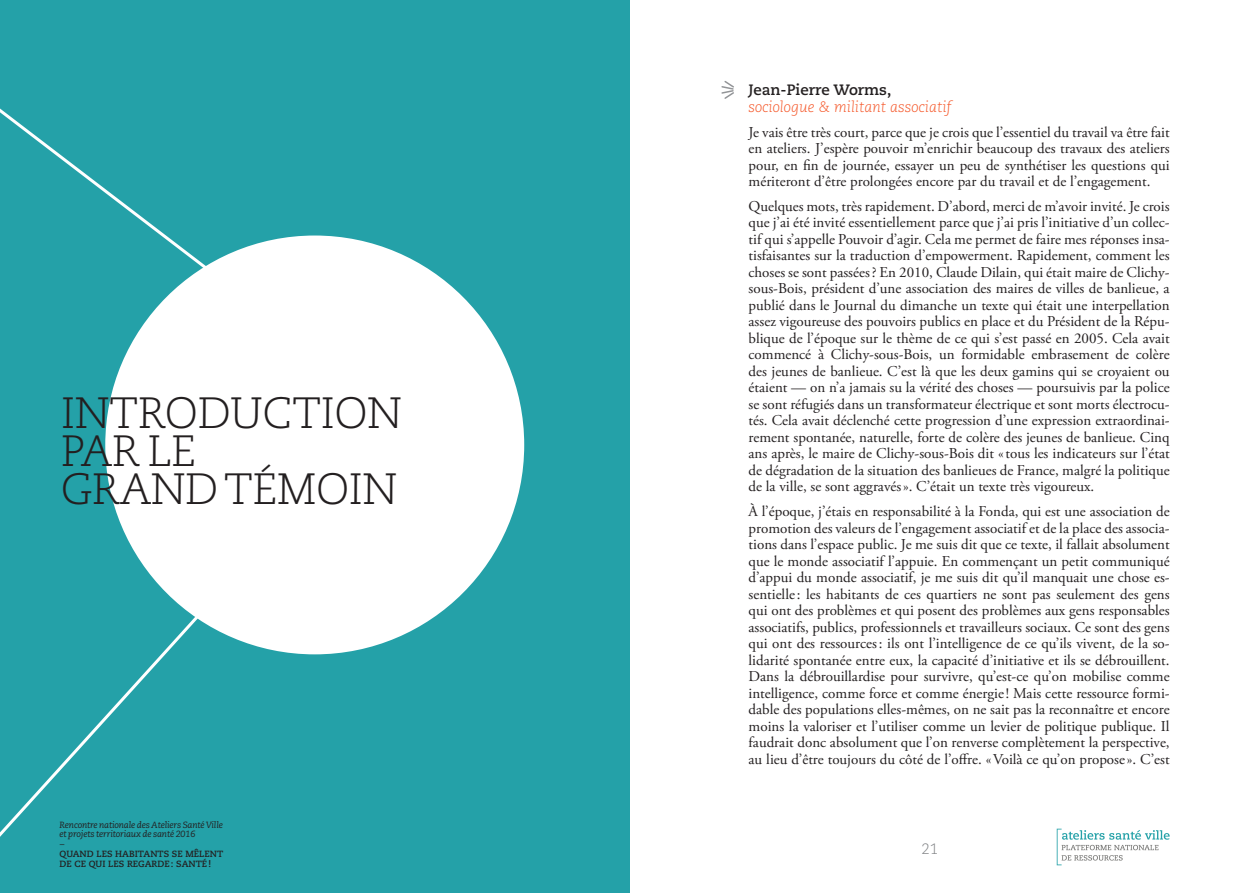
<style>
.page{position:relative;width:1259px;height:893px;background:#fff}
.page>*{position:absolute;margin:0;border:0;box-sizing:border-box;transform-origin:0 0}
.titre{font:300 43.8px/38.2px "Caecilia";letter-spacing:-.015em;color:#231f20}
.labeur{font:15px/16.5px "Adobe Garamond Pro";color:#231f20;text-align:justify}
.présentation{font:italic 300 15px/16.5px "Caecilia";color:#f55729}
.t1{font:300 15px "Caecilia";color:#808285}
.titre-2{font:italic 9px/9px "Caecilia";letter-spacing:-.015em;color:#231f20}
.présentation-2{font:700 9px/9.9px "Caecilia";color:#231f20}
.présentation-3{font:italic 9px "Caecilia";color:#231f20}
.s1{font-weight:700;font-style:normal;color:#231f20}
</style>
<div class="page">
<svg style="left:1056px;top:829px;width:113px;height:36px"></svg>
<svg style="left:721px;top:81px;width:13px;height:18px"></svg>
<div style="left:0;top:0;width:629px;height:893px;background:#24a1a8"></div>
<div style="left:105px;top:235px;width:419px;height:419px;background:#fff;border-radius:50%"></div>
<svg style="left:0;top:108px;width:232px;height:181px"></svg>
<svg style="left:0;top:564px;width:245px;height:273px"></svg>
<p class="titre" style="left:61px;top:395px;width:342px">INTRODUCTION<br>PAR LE<br>GRAND TÉMOIN</p>
<p class="titre-2" style="left:60px;top:820px;width:165px">Rencontre nationale des Ateliers Santé Ville et projets territoriaux de santé 2016</p>
<p class="présentation-3" style="left:60px;top:838px;width:7px">−</p>
<p class="présentation-2" style="left:60px;top:849px;width:165px">QUAND LES HABITANTS SE MÊLENT<br>DE CE QUI LES REGARDE: SANTÉ!</p>
<p class="présentation" style="left:748px;top:82px;width:204px"><span class="s1">Jean-Pierre Worms, </span>sociologue &amp; militant associatif</p>
<p class="labeur" style="left:748px;top:124px;width:422px">Je vais être très court, parce que je crois que l’essentiel du travail va être fait en ateliers. J’espère pouvoir m’enrichir beaucoup des travaux des ateliers pour, en fin de journée, essayer un peu de synthétiser les questions qui mériteront d’être prolongées encore par du travail et de l’engagement.</p>
<p class="labeur" style="left:748px;top:198px;width:423px">Quelques mots, très rapidement. D’abord, merci de m’avoir invité. Je crois que j’ai été invité essentiellement parce que j’ai pris l’initiative d’un collec&shy;tif qui s’appelle Pouvoir d’agir. Cela me permet de faire mes réponses insa&shy;tisfaisantes sur la traduction d’empowerment. Rapidement, comment les choses se sont passées? En 2010, Claude Dilain, qui était maire de Clichy&shy;sous-Bois, président d’une association des maires de villes de banlieue, a publié dans le Journal du dimanche un texte qui était une interpellation assez vigoureuse des pouvoirs publics en place et du Président de la Répu&shy;blique de l’époque sur le thème de ce qui s’est passé en 2005. Cela avait commencé à Clichy-sous-Bois, un formidable embrasement de colère des jeunes de banlieue. C’est là que les deux gamins qui se croyaient ou étaient — on n’a jamais su la vérité des choses — poursuivis par la police se sont réfugiés dans un transformateur électrique et sont morts électrocu&shy;tés. Cela avait déclenché cette progression d’une expression extraordinai&shy;rement spontanée, naturelle, forte de colère des jeunes de banlieue. Cinq ans après, le maire de Clichy-sous-Bois dit «tous les indicateurs sur l’état de dégradation de la situation des banlieues de France, malgré la politique de la ville, se sont aggravés». C’était un texte très vigoureux.</p>
<p class="labeur" style="left:748px;top:504px;width:422px">À l’époque, j’étais en responsabilité à la Fonda, qui est une association de promotion des valeurs de l’engagement associatif et de la place des associa&shy;tions dans l’espace public. Je me suis dit que ce texte, il fallait absolument que le monde associatif l’appuie. En commençant un petit communiqué d’appui du monde associatif, je me suis dit qu’il manquait une chose es&shy;sentielle: les habitants de ces quartiers ne sont pas seulement des gens qui ont des problèmes et qui posent des problèmes aux gens responsables associatifs, publics, professionnels et travailleurs sociaux. Ce sont des gens qui ont des ressources: ils ont l’intelligence de ce qu’ils vivent, de la so&shy;lidarité spontanée entre eux, la capacité d’initiative et ils se débrouillent.<br>Dans la débrouillardise pour survivre, qu’est-ce qu’on mobilise comme intelligence, comme force et comme énergie! Mais cette ressource formi&shy;dable des populations elles-mêmes, on ne sait pas la reconnaître et encore moins la valoriser et l’utiliser comme un levier de politique publique. Il faudrait donc absolument que l’on renverse complètement la perspective, au lieu d’être toujours du côté de l’offre. «Voilà ce qu’on propose». C’est</p>
<p class="t1" style="left:921px;top:841px;width:18px">21</p>
</div>
